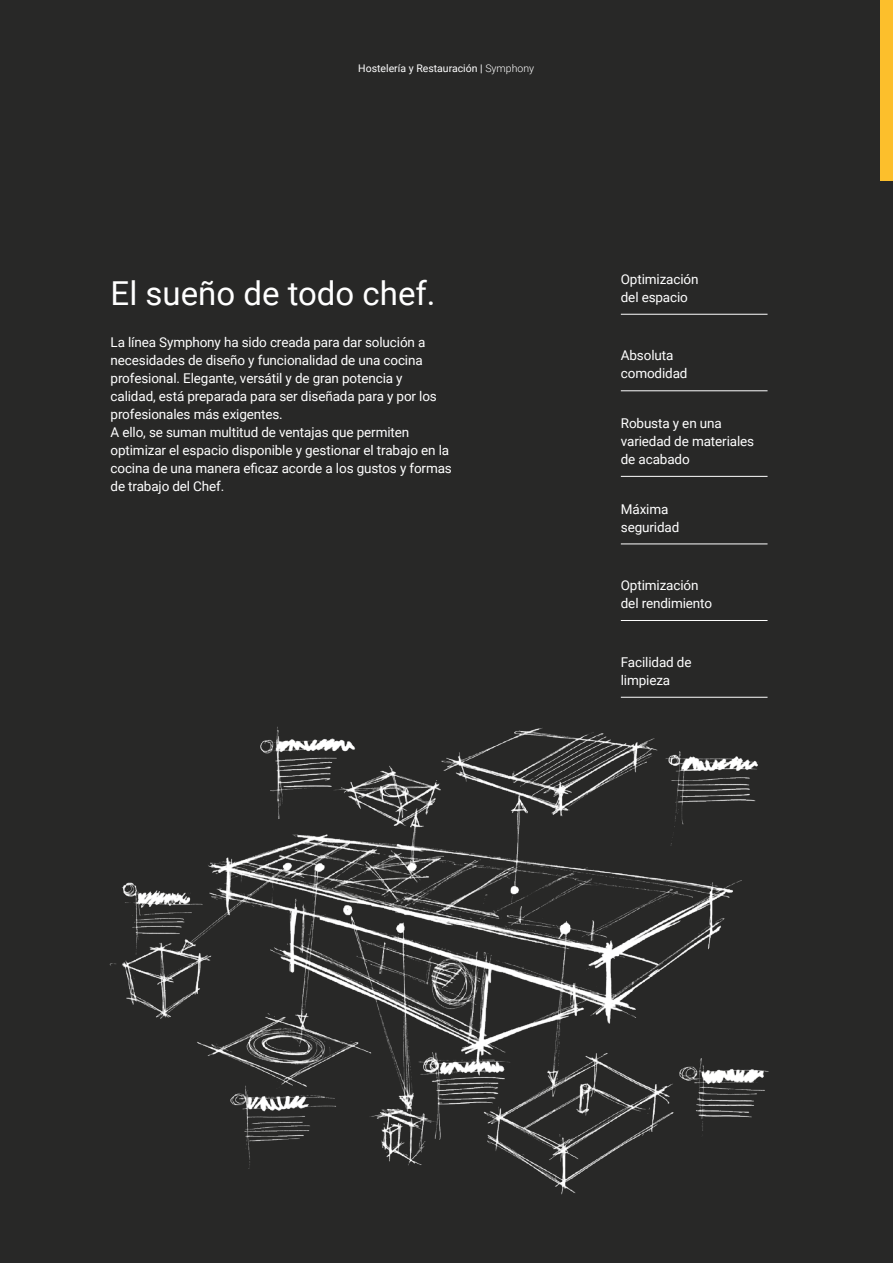
<style>
.page{position:relative;width:893px;height:1263px;background:#282827}
.page>*{position:absolute;margin:0;border:0;box-sizing:border-box;transform-origin:0 0}
.t1{font:33px "Roboto";color:#fff}
.t2{font:13.5px/18px "Roboto";letter-spacing:-.01em;color:#fff}
.t3{font:10.5px "Roboto";color:#fff}
.s1{font-weight:300}
</style>
<div class="page">
<div style="left:880px;top:0;width:13px;height:181px;background:#fcbf2c"></div>
<img style="left:109px;top:696px;width:660px;height:499px">
<hr style="left:621px;top:314px;width:146px;height:1px;background:#fff">
<hr style="left:621px;top:390px;width:146px;height:1px;background:#fff">
<hr style="left:621px;top:543px;width:146px;height:1px;background:#fff">
<hr style="left:621px;top:620px;width:146px;height:1px;background:#fff">
<hr style="left:621px;top:476px;width:146px;height:1px;background:#fff">
<hr style="left:621px;top:697px;width:146px;height:1px;background:#fff">
<p class="t3" style="left:358px;top:61px;width:177px">Hostelería y Restauración | <span class="s1">Symphony</span></p>
<h1 class="t1" style="left:111px;top:271px;width:327px">El sueño de todo chef.</h1>
<p class="t2" style="left:111px;top:332px;width:343px">La línea Symphony ha sido creada para dar solución a necesidades de diseño y funcionalidad de una cocina profesional. Elegante, versátil y de gran potencia y<br>calidad, está preparada para ser diseñada para y por los profesionales más exigentes.<br>A ello, se suman multitud de ventajas que permiten optimizar el espacio disponible y gestionar el trabajo en la cocina de una manera eficaz acorde a los gustos y formas de trabajo del Chef.</p>
<p class="t2" style="left:621px;top:270px;width:79px">Optimización del espacio</p>
<p class="t2" style="left:621px;top:346px;width:68px">Absoluta comodidad</p>
<p class="t2" style="left:621px;top:414px;width:135px">Robusta y en una variedad de materiales de acabado</p>
<p class="t2" style="left:621px;top:499px;width:60px">Máxima seguridad</p>
<p class="t2" style="left:621px;top:576px;width:93px">Optimización del rendimiento</p>
<p class="t2" style="left:621px;top:653px;width:72px">Facilidad de limpieza</p>
</div>
